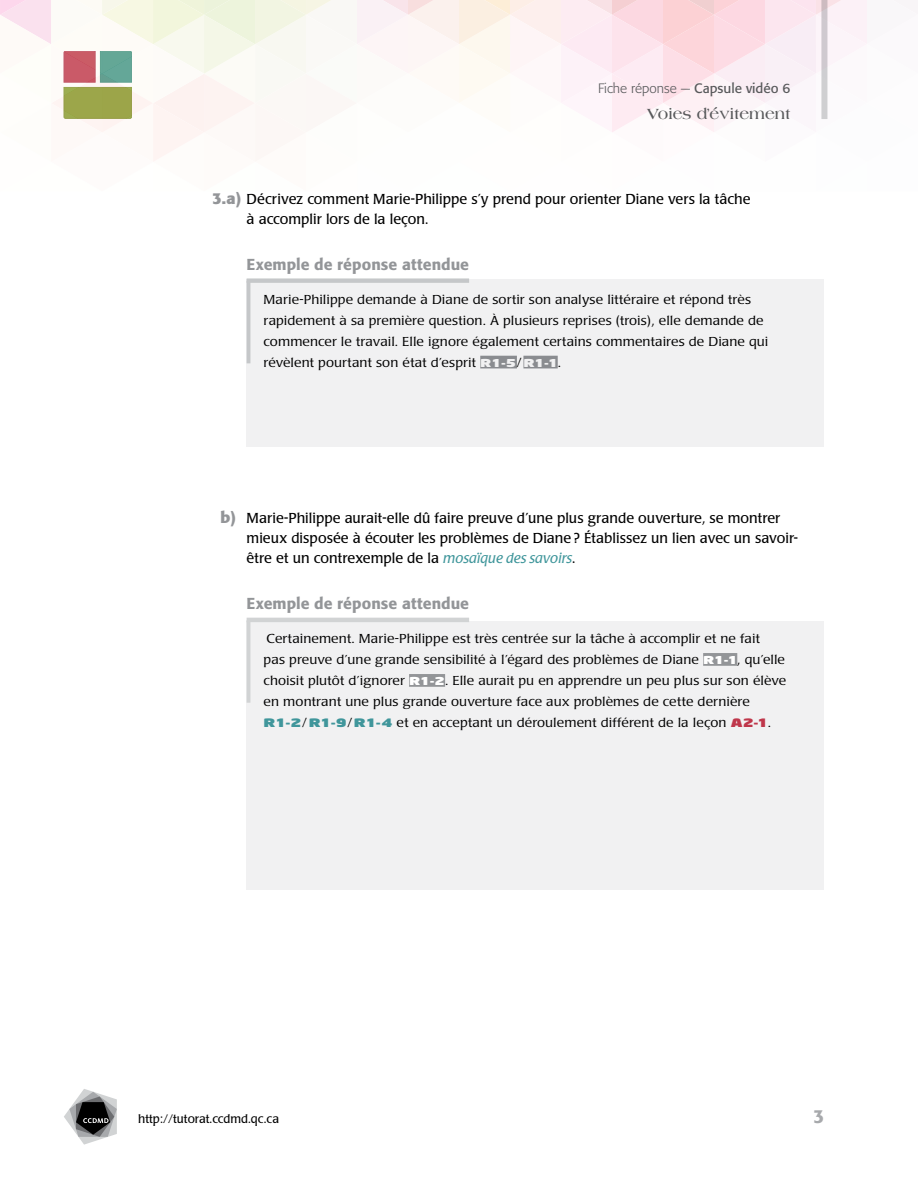
<style>
.page{position:relative;width:918px;height:1188px;background:#fff}
.page>*{position:absolute;margin:0;border:0;box-sizing:border-box;transform-origin:0 0}
.t1{font:500 18.75px "Formata";color:#a7a9ac}
.t2{font:500 15.75px "Formata";letter-spacing:.005em;color:#939598}
.t3{font:700 15.75px "Americana";color:#58595b}
.t4{font:14.25px/20.2px "Poppl Laudatio";color:#000}
.t5{font:300 13.5px "Formata";color:#58595b}
.t6{font:300 12.9px/21px "Poppl Laudatio";letter-spacing:.005em;color:#000;scale:1.11 1}
.t7{font:12px "Poppl Laudatio";color:#000}
.s1{font-weight:400}
.s2{font-family:"Formata";font-weight:700;font-size:15.75px;color:#939598}
.s3{font-family:"Neo Sans";font-weight:900;font-size:10.8px;color:#fff}
.s4{font-style:italic;color:#40969b}
.s5{font-family:"Neo Sans";font-weight:900;font-size:11.55px;color:#40969b}
.s6{font-family:"Neo Sans";font-weight:900;font-size:11.55px;color:#bf374b}
</style>
<div class="page">
<svg style="left:0;top:0;width:867px;height:161px"></svg>
<svg style="left:821px;top:0;width:6px;height:119px"></svg>
<svg style="left:64px;top:1089px;width:53px;height:56px"></svg>
<div style="left:246px;top:621px;width:578px;height:268px;background:#f1f1f2"></div>
<div style="left:247px;top:278px;width:222px;height:5px;background:#dfe1e1"></div>
<hr style="left:247px;top:620px;width:3px;height:83px;background:#d1d3d4">
<hr style="left:247px;top:618px;width:222px;height:4px;background:#d1d3d4">
<div style="left:703px;top:653px;width:34px;height:13px;background:#939598"></div>
<div style="left:409px;top:674px;width:36px;height:13px;background:#939598"></div>
<div style="left:246px;top:279px;width:578px;height:168px;background:#f1f1f2"></div>
<p class="t5" style="left:598px;top:81px;width:194px">Fiche réponse — <span class="s1">Capsule vidéo 6</span></p>
<p class="t3" style="left:647px;top:105px;width:145px">Voies d’évitement</p>
<p class="t4" style="left:247px;top:189px;width:505px;text-indent:-34px"><span class="s2">3.a)</span> Décrivez comment Marie-Philippe s’y prend pour orienter Diane vers la tâche à accomplir lors de la leçon.</p>
<p class="t2" style="left:247px;top:255px;width:224px">Exemple de réponse attendue</p>
<p class="t6" style="left:264px;top:289px;width:456px">Marie-Philippe demande à Diane de sortir son analyse littéraire et répond très rapidement à sa première question. À plusieurs reprises (trois), elle demande de commencer le travail. Elle ignore également certains commentaires de Diane qui révèlent pourtant son état d’esprit <span class="s3">R1-5</span>/<span class="s3">R1-1</span>.</p>
<p class="t4" style="left:247px;top:508px;width:553px;text-indent:-26px"><span class="s2">b)</span> Marie-Philippe aurait-elle dû faire preuve d’une plus grande ouverture, se montrer mieux disposée à écouter les problèmes de Diane? Établissez un lien avec un savoir&shy;être et un contrexemple de la <span class="s4">mosaïque des savoirs</span>.</p>
<p class="t2" style="left:247px;top:594px;width:224px">Exemple de réponse attendue</p>
<p class="t6" style="left:264px;top:628px;width:472px">Certainement. Marie-Philippe est très centrée sur la tâche à accomplir et ne fait<br>pas preuve d’une grande sensibilité à l’égard des problèmes de Diane <span class="s3">R1-1</span>, qu’elle choisit plutôt d’ignorer <span class="s3">R1-2</span>. Elle aurait pu en apprendre un peu plus sur son élève en montrant une plus grande ouverture face aux problèmes de cette dernière <span class="s5">R1-2</span>/<span class="s5">R1-9</span>/<span class="s5">R1-4</span> et en acceptant un déroulement différent de la leçon <span class="s6">A2-1</span>.</p>
<p class="t7" style="left:138px;top:1112px;width:142px">http://tutorat.ccdmd.qc.ca</p>
<h1 class="t1" style="left:814px;top:1105px;width:12px">3</h1>
</div>
